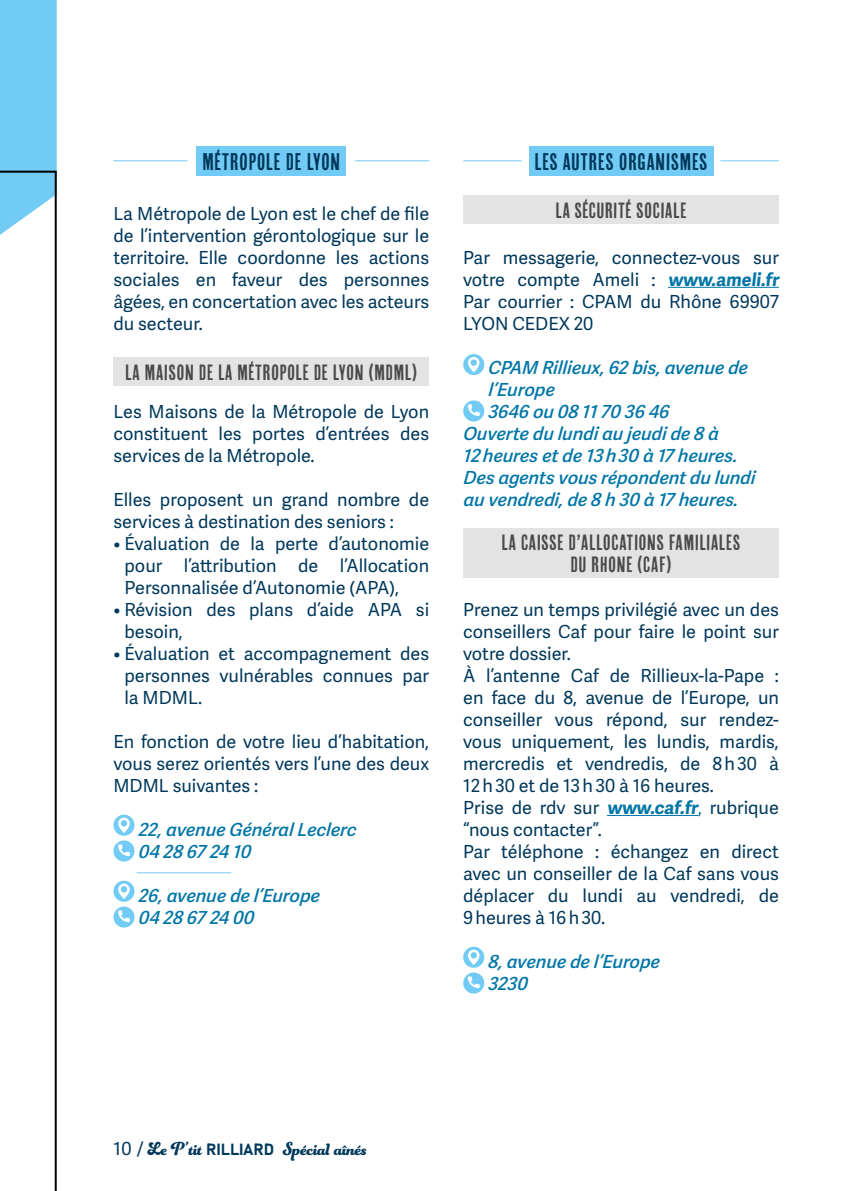
<style>
.page{position:relative;width:851px;height:1191px;background:#fff}
.page>*{position:absolute;margin:0;border:0;box-sizing:border-box;transform-origin:0 0}
.t1{font:24px "Cheap Pine Sans";letter-spacing:.01em;color:#00385b}
.t2{font:22px/22px "Cheap Pine Sans";letter-spacing:.01em;color:#4a4a49;text-align:center}
.t3{font:20px "Funkydori";letter-spacing:-.02em;color:#00385b}
.t4{font:18px/22px "Adelle Sans";color:#00385b;text-align:justify}
.t5{font:italic 600 18px/22px "Adelle Sans";color:#0076a7}
.s1{font-weight:700;color:#0076a7}
.s2{color:#0076a7}
.s3{font-family:"Adelle Sans";font-size:18px}
.s4{font-family:"Bahnschrift";font-size:16px}
</style>
<div class="page">
<div style="left:0;top:0;width:57px;height:170px;background:#71cbf4"></div>
<svg style="left:0;top:170px;width:57px;height:1021px"></svg>
<hr style="left:113px;top:160px;width:74px;height:1px;background:#71cbf4">
<hr style="left:355px;top:160px;width:74px;height:1px;background:#71cbf4">
<div style="left:196px;top:146px;width:150px;height:29px;background:#71cbf4"></div>
<div style="left:113px;top:358px;width:316px;height:28px;background:#e3e3e3"></div>
<div style="left:113px;top:814px;width:21px;height:21px;background:#71cbf4;border-radius:50%"></div>
<svg style="left:118px;top:817px;width:12px;height:16px"></svg>
<div style="left:113px;top:840px;width:21px;height:21px;background:#71cbf4;border-radius:50%"></div>
<svg style="left:118px;top:844px;width:12px;height:12px"></svg>
<hr style="left:136px;top:872px;width:95px;height:1px;background:#71cbf4">
<div style="left:113px;top:880px;width:21px;height:21px;background:#71cbf4;border-radius:50%"></div>
<svg style="left:118px;top:883px;width:12px;height:16px"></svg>
<div style="left:113px;top:906px;width:21px;height:21px;background:#71cbf4;border-radius:50%"></div>
<svg style="left:118px;top:910px;width:12px;height:12px"></svg>
<hr style="left:668px;top:287px;width:110px;height:1px;background:#0076a7">
<hr style="left:607px;top:815px;width:91px;height:1px;background:#0076a7">
<div style="left:528px;top:146px;width:185px;height:29px;background:#71cbf4"></div>
<hr style="left:463px;top:160px;width:58px;height:1px;background:#71cbf4">
<hr style="left:720px;top:160px;width:58px;height:1px;background:#71cbf4">
<div style="left:463px;top:195px;width:315px;height:29px;background:#e3e3e3"></div>
<div style="left:463px;top:354px;width:21px;height:21px;background:#71cbf4;border-radius:50%"></div>
<svg style="left:468px;top:357px;width:11px;height:15px"></svg>
<div style="left:463px;top:400px;width:21px;height:21px;background:#71cbf4;border-radius:50%"></div>
<svg style="left:468px;top:404px;width:11px;height:12px"></svg>
<div style="left:463px;top:527px;width:315px;height:50px;background:#e3e3e3"></div>
<svg style="left:463px;top:946px;width:21px;height:21px"></svg>
<svg style="left:468px;top:949px;width:11px;height:16px"></svg>
<div style="left:463px;top:972px;width:21px;height:21px;background:#71cbf4;border-radius:50%"></div>
<svg style="left:468px;top:976px;width:11px;height:12px"></svg>
<h1 class="t1" style="left:202px;top:148px;width:140px">MÉTROPOLE DE LYON</h1>
<p class="t4" style="left:113px;top:201px;width:317px">La Métropole de Lyon est le chef de file de l’intervention gérontologique sur le territoire. Elle coordonne les actions sociales en faveur des personnes âgées, en concertation avec les acteurs du secteur.</p>
<p class="t2" style="left:125px;top:361px;width:293px">LA MAISON DE LA MÉTROPOLE DE LYON (MDML)</p>
<p class="t4" style="left:113px;top:399px;width:317px">Les Maisons de la Métropole de Lyon constituent les portes d’entrées des services de la Métropole.</p>
<p class="t4" style="left:113px;top:487px;width:317px">Elles proposent un grand nombre de services à destination des seniors :</p>
<p class="t4" style="left:124px;top:531px;width:306px;text-indent:-11px">• Évaluation de la perte d’autonomie pour l’attribution de l’Allocation Personnalisée d’Autonomie (APA),</p>
<p class="t4" style="left:124px;top:597px;width:306px;text-indent:-11px">• Révision des plans d’aide APA si besoin,</p>
<p class="t4" style="left:124px;top:641px;width:306px;text-indent:-11px">• Évaluation et accompagnement des personnes vulnérables connues par la MDML.</p>
<p class="t4" style="left:113px;top:729px;width:317px">En fonction de votre lieu d’habitation, vous serez orientés vers l’une des deux MDML suivantes :</p>
<p class="t5" style="left:138px;top:819px;width:222px">22, avenue Général Leclerc<br>04 28 67 24 10</p>
<p class="t5" style="left:138px;top:885px;width:185px">26, avenue de l’Europe<br>04 28 67 24 00</p>
<h1 class="t1" style="left:534px;top:148px;width:175px">LES AUTRES ORGANISMES</h1>
<p class="t2" style="left:555px;top:199px;width:133px">LA SÉCURITÉ SOCIALE</p>
<p class="t4" style="left:463px;top:245px;width:320px;text-align:left">Par messagerie, connectez-vous sur votre compte Ameli : <span class="s1">www.ameli.fr<br></span>Par courrier : CPAM du Rhône 69907<br>LYON CEDEX 20</p>
<p class="t5" style="left:488px;top:357px;width:264px">CPAM Rillieux, 62 bis, avenue de</p>
<p class="t5" style="left:488px;top:379px;width:70px">l’Europe</p>
<p class="t5" style="left:488px;top:401px;width:185px">3646 ou 08 11 70 36 46</p>
<p class="t5" style="left:463px;top:423px;width:259px">Ouverte du lundi au jeudi de 8 à</p>
<p class="t5" style="left:463px;top:445px;width:278px">12 heures et de 13 h 30 à 17 heures.</p>
<p class="t5" style="left:463px;top:467px;width:296px">Des agents vous répondent du lundi</p>
<p class="t5" style="left:463px;top:489px;width:279px">au vendredi, de 8 h 30 à 17 heures.</p>
<p class="t2" style="left:501px;top:531px;width:240px">LA CAISSE D’ALLOCATIONS FAMILIALES<br>DU RHONE (CAF)</p>
<p class="t4" style="left:463px;top:597px;width:317px;text-align:left">Prenez un temps privilégié avec un des conseillers Caf pour faire le point sur votre dossier.<br>À l’antenne Caf de Rillieux-la-Pape : en face du 8, avenue de l’Europe, un conseiller vous répond, sur rendez&shy;vous uniquement, les lundis, mardis, mercredis et vendredis, de 8 h 30 à<br>12 h 30 et de 13 h 30 à 16 heures.<br>Prise de rdv sur <span class="s1">www.caf.fr</span><span class="s2">,</span> rubrique “nous contacter”.<br>Par téléphone : échangez en direct avec un conseiller de la Caf sans vous déplacer du lundi au vendredi, de<br>9heures à 16h30.</p>
<p class="t5" style="left:488px;top:951px;width:176px">8, avenue de l’Europe<br>3230</p>
<p class="t3" style="left:113px;top:1135px;width:255px"><span class="s3">10 /</span> Le P’tit <span class="s4">RILLIARD</span> Spécial aînés</p>
</div>
